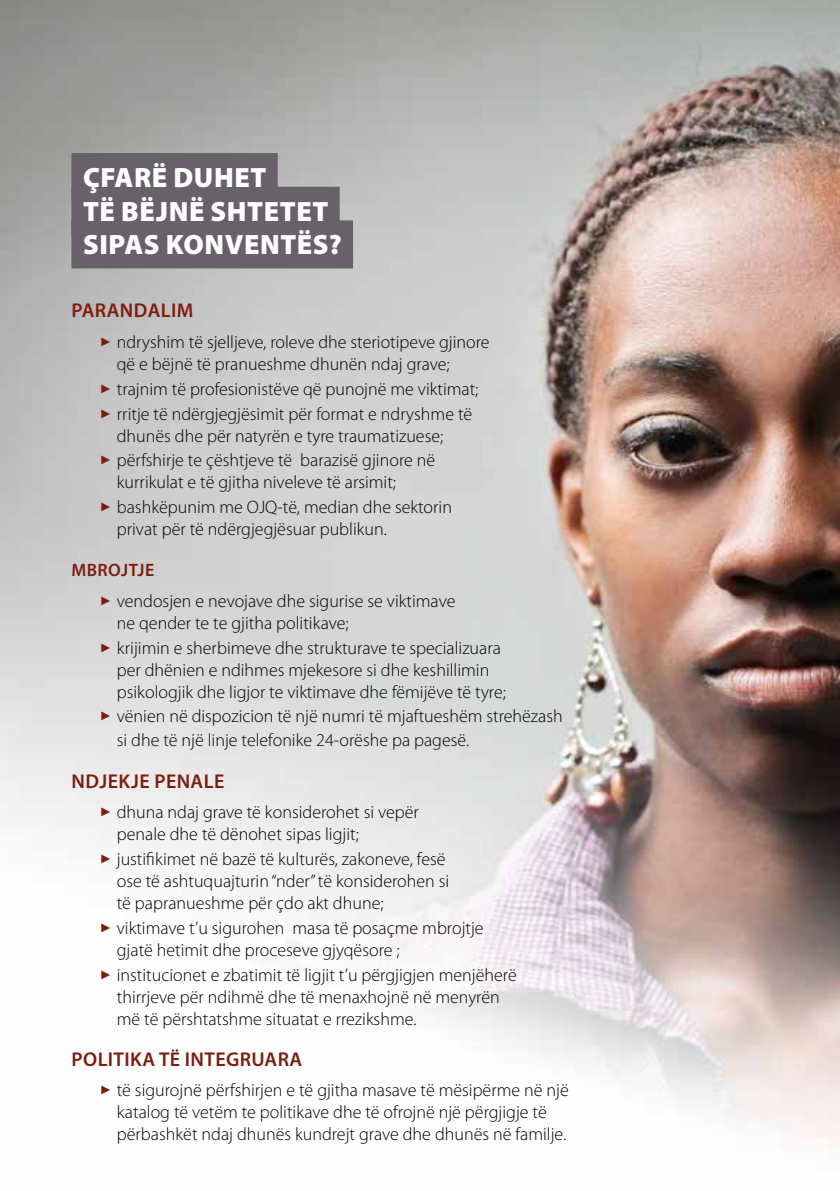
<style>
.page{position:relative;width:840px;height:1191px;background:#fff}
.page>*{position:absolute;margin:0;border:0;box-sizing:border-box;transform-origin:0 0}
.t1{font:900 28px/33.6px "Myriad Pro";letter-spacing:.02em;color:#fff}
.t2{font:600 20px "Myriad Pro";letter-spacing:.02em;color:#7c1e0f}
.t3{font:300 18px/22px "Myriad Pro";color:#000}
.t4{font:600 18px "Myriad Pro";letter-spacing:.02em;color:#7c1e0f}
.s1{color:#7c1e0f}
</style>
<div class="page">
<img style="left:0;top:0;width:839px;height:1149px">
<div style="left:71px;top:153px;width:206px;height:48px;background:#68616a"></div>
<div style="left:71px;top:187px;width:268px;height:48px;background:#68616a"></div>
<div style="left:71px;top:220px;width:282px;height:48px;background:#68616a"></div>
<h1 class="t1" style="left:83px;top:160px;width:260px">ÇFARË DUHET<br>TË BËJNË SHTETET<br>SIPAS KONVENTËS?</h1>
<p class="t2" style="left:72px;top:298px;width:123px">PARANDALIM</p>
<p class="t3" style="left:117px;top:331px;width:374px;text-indent:-17px"><span class="s1">✓</span> ndryshim të sjelljeve, roleve dhe steriotipeve gjinore që e bëjnë të pranueshme dhunën ndaj grave;</p>
<p class="t3" style="left:100px;top:377px;width:380px"><span class="s1">✓</span> trajnim të profesionistëve që punojnë me viktimat;</p>
<p class="t3" style="left:117px;top:402px;width:357px;text-indent:-17px"><span class="s1">✓</span> rritje të ndërgjegjësimit për format e ndryshme të dhunës dhe për natyrën e tyre traumatizuese;</p>
<p class="t3" style="left:117px;top:449px;width:320px;text-indent:-17px"><span class="s1">✓</span> përfshirje te çështjeve të barazisë gjinore në kurrikulat e të gjitha niveleve të arsimit;</p>
<p class="t3" style="left:117px;top:496px;width:336px;text-indent:-17px"><span class="s1">✓</span> bashkëpunim me OJQ-të, median dhe sektorin privat për të ndërgjegjësuar publikun.</p>
<p class="t4" style="left:72px;top:559px;width:84px">MBROJTJE</p>
<p class="t3" style="left:117px;top:589px;width:340px;text-indent:-17px"><span class="s1">✓</span> vendosjen e nevojave dhe sigurise se viktimave ne qender te te gjitha politikave;</p>
<p class="t3" style="left:117px;top:636px;width:390px;text-indent:-17px"><span class="s1">✓</span> krijimin e sherbimeve dhe strukturave te specializuara per dhënien e ndihmes mjekesore si dhe keshillimin psikologjik dhe ligjor te viktimave dhe fëmijëve të tyre;</p>
<p class="t3" style="left:117px;top:704px;width:447px;line-height:24px;text-indent:-17px"><span class="s1">✓</span> vënien në dispozicion të një numri të mjaftueshëm strehëzash si dhe të një linje telefonike 24-orëshe pa pagesë.</p>
<p class="t2" style="left:72px;top:768px;width:154px">NDJEKJE PENALE</p>
<p class="t3" style="left:117px;top:801px;width:303px;text-indent:-17px"><span class="s1">✓</span> dhuna ndaj grave të konsiderohet si vepër penale dhe të dënohet sipas ligjit;</p>
<p class="t3" style="left:117px;top:847px;width:334px;text-indent:-17px"><span class="s1">✓</span> justifikimet në bazë të kulturës, zakoneve, fesë ose të ashtuquajturin “nder” të konsiderohen si të papranueshme për çdo akt dhune;</p>
<p class="t3" style="left:117px;top:916px;width:368px;text-indent:-17px"><span class="s1">✓</span> viktimave t’u sigurohen masa të posaçme mbrojtje gjatë hetimit dhe proceseve gjyqësore ;</p>
<p class="t3" style="left:117px;top:963px;width:401px;text-indent:-17px"><span class="s1">✓</span> institucionet e zbatimit të ligjit t’u përgjigjen menjëherë thirrjeve për ndihmë dhe të menaxhojnë në menyrën më të përshtatshme situatat e rrezikshme.</p>
<p class="t2" style="left:72px;top:1046px;width:232px">POLITIKA TË INTEGRUARA</p>
<p class="t3" style="left:117px;top:1079px;width:453px;text-indent:-17px"><span class="s1">✓</span> të sigurojnë përfshirjen e të gjitha masave të mësipërme në një katalog të vetëm te politikave dhe të ofrojnë një përgjigje të përbashkët ndaj dhunës kundrejt grave dhe dhunës në familje.</p>
</div>
